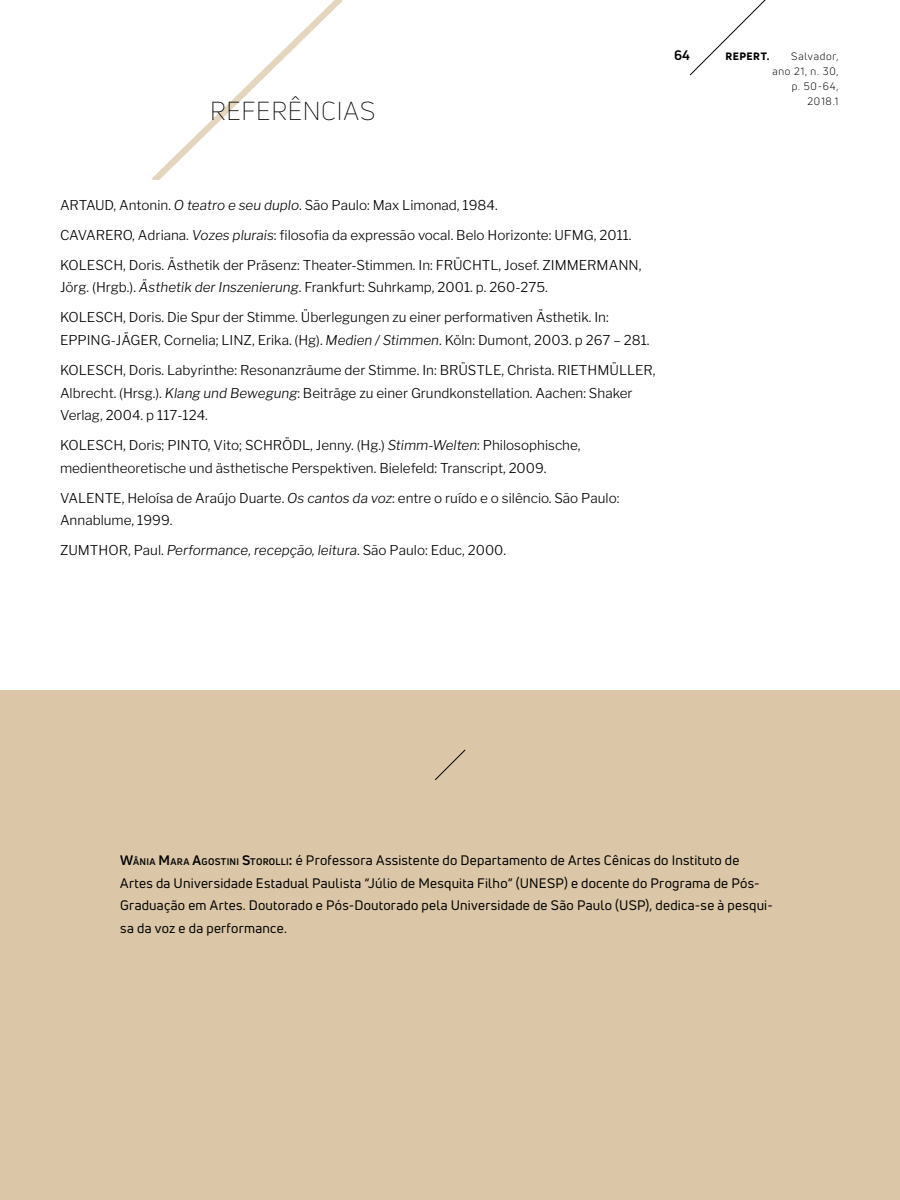
<style>
.page{position:relative;width:900px;height:1200px;background:#fff}
.page>*{position:absolute;margin:0;border:0;box-sizing:border-box;transform-origin:0 0}
.t1{font:300 252px "Uni Neue";color:#e4d5bd;scale:1.25 1}
.t2{font:300 25.5px "Uni Neue";letter-spacing:.03em;color:#000}
.t3{font:300 13.5px/22.5px "Libre Franklin";color:#000}
.t4{font:13.5px/22.5px "Uni Neue";letter-spacing:.02em;color:#000}
.t5{font:700 13.5px "Uni Neue";color:#000}
.t6{font:10.5px/15px "Uni Neue";letter-spacing:.075em;color:#000;text-align:right}
.t7{font:800 10.5px "Uni Neue";letter-spacing:.05em;color:#000}
.s1{font-style:italic}
.s2{font-weight:700}
.s3{font-weight:700;font-size:9.45px}
</style>
<div class="page">
<div style="left:0;top:690px;width:900px;height:510px;background:#dbc7a7"></div>
<svg style="left:435px;top:749px;width:31px;height:31px"></svg>
<svg style="left:689px;top:0;width:77px;height:76px"></svg>
<h1 class="t1" style="left:221px;top:-64px;width:154px">⁄</h1>
<h2 class="t2" style="left:210px;top:95px;width:167px">REFERÊNCIAS</h2>
<p class="t3" style="left:60px;top:194px;width:439px">ARTAUD, Antonin. <span class="s1">O teatro e seu duplo</span>. São Paulo: Max Limonad, 1984.</p>
<p class="t3" style="left:60px;top:224px;width:573px">CAVARERO, Adriana. <span class="s1">Vozes plurais</span>: filosofia da expressão vocal. Belo Horizonte: UFMG, 2011.</p>
<p class="t3" style="left:60px;top:254px;width:583px">KOLESCH, Doris. Ästhetik der Präsenz: Theater-Stimmen. In: FRÜCHTL, Josef. ZIMMERMANN,<br>Jörg. (Hrgb.). <span class="s1">Ästhetik der Inszenierung</span>. Frankfurt: Suhrkamp, 2001. p. 260-275.</p>
<p class="t3" style="left:60px;top:306px;width:591px">KOLESCH, Doris. Die Spur der Stimme. Überlegungen zu einer performativen Ästhetik. In:<br>EPPING-JÄGER, Cornelia; LINZ, Erika. (Hg). <span class="s1">Medien / Stimmen</span>. Köln: Dumont, 2003. p 267 – 281.</p>
<p class="t3" style="left:60px;top:359px;width:597px">KOLESCH, Doris. Labyrinthe: Resonanzräume der Stimme. In: BRÜSTLE, Christa. RIETHMÜLLER,<br>Albrecht. (Hrsg.). <span class="s1">Klang und Bewegung</span>: Beiträge zu einer Grundkonstellation. Aachen: Shaker<br>Verlag, 2004. p 117-124.</p>
<p class="t3" style="left:60px;top:434px;width:522px">KOLESCH, Doris; PINTO, Vito; SCHRÖDL, Jenny. (Hg.) <span class="s1">Stimm-Welten</span>: Philosophische, medientheoretische und ästhetische Perspektiven. Bielefeld: Transcript, 2009.</p>
<p class="t3" style="left:60px;top:486px;width:561px">VALENTE, Heloísa de Araújo Duarte. <span class="s1">Os cantos da voz</span>: entre o ruído e o silêncio. São Paulo:<br>Annablume, 1999.</p>
<p class="t3" style="left:60px;top:539px;width:448px">ZUMTHOR, Paul. <span class="s1">Performance, recepção, leitura</span>. São Paulo: Educ, 2000.</p>
<p class="t5" style="left:674px;top:47px;width:17px">64</p>
<p class="t7" style="left:725px;top:49px;width:45px">REPERT.</p>
<p class="t6" style="left:772px;top:49px;width:68px">Salvador, ano 21, n. 30, p. 50-64,<br>2018.1</p>
<p class="t4" style="left:120px;top:849px;width:654px"><span class="s2">W</span><span class="s3">ÂNIA</span> <span class="s2">M</span><span class="s3">ARA</span> <span class="s2">A</span><span class="s3">GOSTINI</span> <span class="s2">S</span><span class="s3">TOROLLI</span><span class="s2">:</span> é Professora Assistente do Departamento de Artes Cênicas do Instituto de Artes da Universidade Estadual Paulista “Júlio de Mesquita Filho” (UNESP) e docente do Programa de Pós-Graduação em Artes. Doutorado e Pós-Doutorado pela Universidade de São Paulo (USP), dedica-se à pesqui&shy;sa da voz e da performance.</p>
</div>
